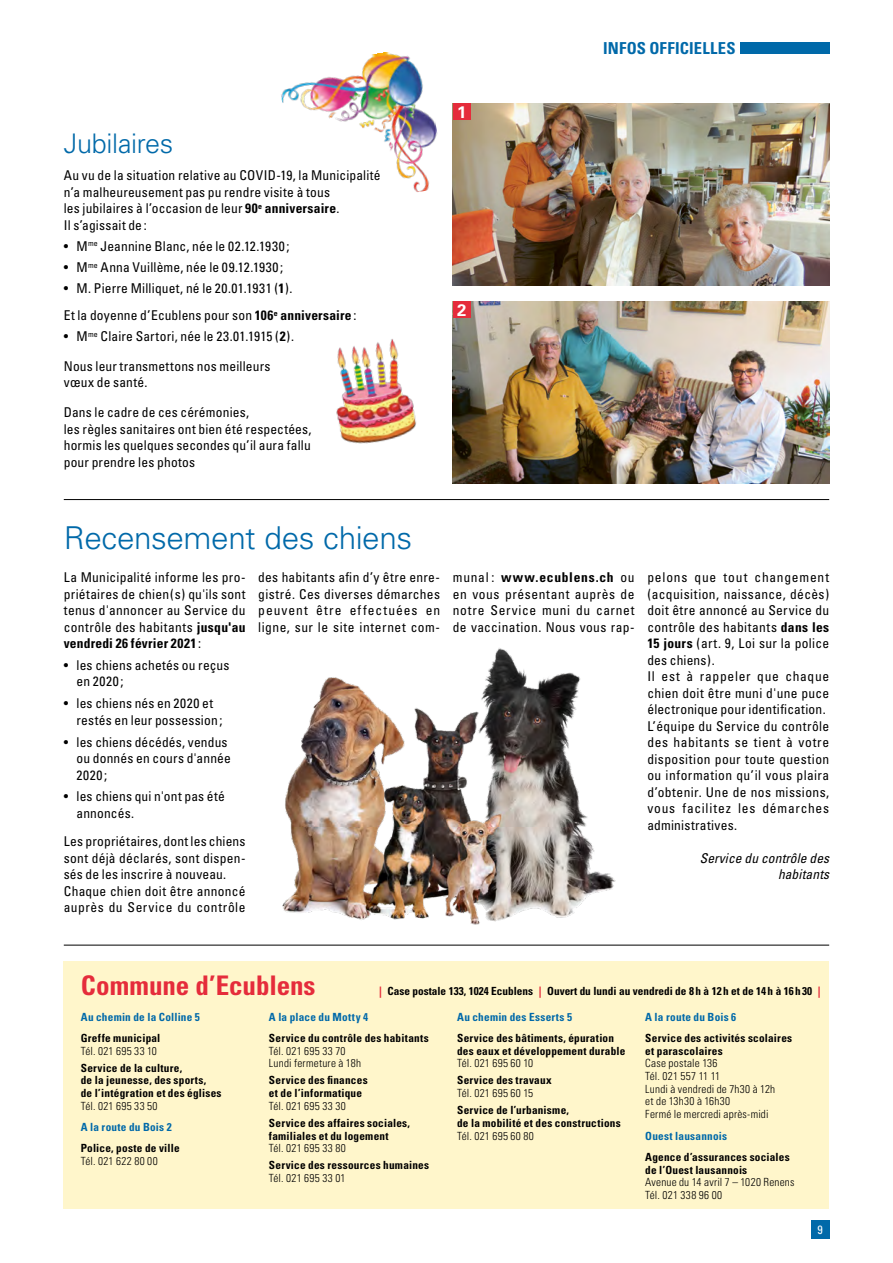
<style>
.page{position:relative;width:893px;height:1263px;background:#fff}
.page>*{position:absolute;margin:0;border:0;box-sizing:border-box;transform-origin:0 0}
.t1{font:300 31.5px "Univers";letter-spacing:-.015em;color:#0069a9}
.t2{font:700 condensed 27px "Univers";color:#e52c3b}
.t3{font:300 27px "Univers";letter-spacing:-.01em;color:#0069a9}
.t4{font:700 16.65px "Univers";color:#fff}
.t5{font:700 condensed 16.5px "Univers";letter-spacing:.01em;color:#0069a9}
.t6{font:condensed 13.5px/16.5px "Univers";letter-spacing:.02em;color:#000}
.t7{font:italic condensed 13.5px/16.5px "Univers";letter-spacing:.01em;color:#000;text-align:right}
.t8{font:condensed 12px "Univers";color:#fff}
.t9{font:700 condensed 11.25px/12.8px "Univers";letter-spacing:.02em;color:#000}
.t10{font:300 condensed 11.25px/12.8px "Univers";letter-spacing:.02em;color:#000}
.t11{font:700 condensed 11.25px "Univers";letter-spacing:.02em;color:#0069a9}
.t12{font:700 condensed 11.25px "Univers";color:#000}
.s1{font-weight:700}
.s2{color:#e52c3b}
</style>
<div class="page">
<div style="left:811px;top:1220px;width:18px;height:19px;background:#0069a9"></div>
<div style="left:64px;top:962px;width:765px;height:247px;background:#fff6cb"></div>
<hr style="left:64px;top:945px;width:765px;height:1px;background:#000">
<hr style="left:64px;top:499px;width:765px;height:1px;background:#000">
<div style="left:740px;top:42px;width:89px;height:12px;background:#0069a9"></div>
<img style="left:282px;top:648px;width:334px;height:277px">
<img style="left:336px;top:339px;width:81px;height:105px">
<img style="left:281px;top:52px;width:157px;height:140px">
<img style="left:453px;top:104px;width:376px;height:181px">
<img style="left:453px;top:302px;width:376px;height:181px">
<div style="left:453px;top:302px;width:18px;height:16px;background:#e52c3b"></div>
<div style="left:453px;top:104px;width:18px;height:16px;background:#e52c3b"></div>
<h2 class="t3" style="left:64px;top:127px;width:111px">Jubilaires</h2>
<p class="t6" style="left:64px;top:167px;width:318px">Au vu de la situation relative au COVID‑19, la Municipalité n’a malheureusement pas pu rendre visite à tous<br>les jubilaires à l’occasion de leur <span class="s1">90</span><sup>e</sup> <span class="s1">anniversaire</span>.<br>Il s’agissait de:</p>
<p class="t6" style="left:64px;top:238px;width:227px">• M<sup>me</sup> Jeannine Blanc, née le 02.12.1930 ;</p>
<p class="t6" style="left:64px;top:259px;width:221px">• M<sup>me</sup> Anna Vuillème, née le 09.12.1930 ;</p>
<p class="t6" style="left:64px;top:275px;width:294px;line-height:26.8px">• M. Pierre Milliquet, né le 20.01.1931 (<span class="s1">1</span>).<br>Et la doyenne d’Ecublens pour son <span class="s1">106</span><sup>e</sup> <span class="s1">anniversaire</span>:</p>
<p class="t6" style="left:64px;top:321px;width:232px;line-height:29.7px">• M<sup>me</sup> Claire Sartori, née le 23.01.1915 (<span class="s1">2</span>).<br>Nous leur transmettons nos meilleurs</p>
<p class="t6" style="left:64px;top:368px;width:187px;line-height:29.7px">vœux de santé.<br>Dans le cadre de ces cérémonies,</p>
<p class="t6" style="left:64px;top:420px;width:249px;text-align:justify">les règles sanitaires ont bien été respectées, hormis les quelques secondes qu’il aura fallu pour prendre les photos</p>
<h1 class="t1" style="left:64px;top:519px;width:350px">Recensement des chiens</h1>
<p class="t4" style="left:457px;top:102px;width:11px">1</p>
<p class="t4" style="left:457px;top:300px;width:11px">2</p>
<p class="t5" style="left:603px;top:38px;width:134px">INFOS OFFICIELLES</p>
<p class="t6" style="left:64px;top:569px;width:183px;text-align:justify">La Municipalité informe les pro‑ priétaires de chien(s) qu'ils sont tenus d'annoncer au Service du contrôle des habitants <span class="s1">jusqu'au vendredi 26 février 2021</span>:</p>
<p class="t6" style="left:77px;top:657px;width:154px;text-indent:-13px">• les chiens achetés ou reçus en 2020;</p>
<p class="t6" style="left:77px;top:695px;width:147px;text-indent:-13px">• les chiens nés en 2020 et restés en leur possession;</p>
<p class="t6" style="left:77px;top:733px;width:156px;text-indent:-13px">• les chiens décédés, vendus ou donnés en cours d'année<br>2020;</p>
<p class="t6" style="left:77px;top:788px;width:150px;text-indent:-13px">• les chiens qui n'ont pas été annoncés.</p>
<p class="t6" style="left:64px;top:833px;width:183px">Les propriétaires, dont les chiens sont déjà déclarés, sont dispen‑ sés de les inscrire à nouveau.<br>Chaque chien doit être annoncé auprès du Service du contrôle</p>
<p class="t6" style="left:258px;top:569px;width:183px;text-align:justify">des habitants afin d’y être enre‑ gistré. Ces diverses démarches peuvent être effectuées en ligne, sur le site internet com‑</p>
<p class="t6" style="left:453px;top:569px;width:183px;text-align:justify">munal : <span class="s1">www.ecublens.ch</span> ou en vous présentant auprès de notre Service muni du carnet de vaccination. Nous vous rap‑</p>
<p class="t6" style="left:647px;top:569px;width:183px">pelons que tout changement (acquisition, naissance, décès) doit être annoncé au Service du contrôle des habitants <span class="s1">dans les<br>15 jours</span> (art. 9, Loi sur la police des chiens).<br>Il est à rappeler que chaque chien doit être muni d'une puce électronique pour identification.<br>L’équipe du Service du contrôle des habitants se tient à votre disposition pour toute question ou information qu’il vous plaira d’obtenir. Une de nos missions, vous facilitez les démarches administratives.</p>
<p class="t7" style="left:700px;top:849px;width:131px">Service du contrôle des habitants</p>
<h2 class="t2" style="left:81px;top:969px;width:236px">Commune d’Ecublens</h2>
<p class="t12" style="left:379px;top:984px;width:443px"><span class="s2">|</span> Case postale 133, 1024 Ecublens <span class="s2">|</span> Ouvert du lundi au vendredi de 8 h à 12 h et de 14 h à 16 h 30 <span class="s2">|</span></p>
<p class="t11" style="left:81px;top:1010px;width:121px">Au chemin de la Colline 5</p>
<p class="t9" style="left:81px;top:1031px;width:81px">Greffe municipal</p>
<p class="t10" style="left:81px;top:1044px;width:78px">Tél. 021 695 33 10</p>
<p class="t9" style="left:81px;top:1061px;width:142px">Service de la culture,<br>de la jeunesse, des sports,<br>de l’intégration et des églises</p>
<p class="t10" style="left:81px;top:1099px;width:78px">Tél. 021 695 33 50</p>
<p class="t11" style="left:81px;top:1120px;width:92px">A la route du Bois 2</p>
<p class="t9" style="left:81px;top:1142px;width:100px">Police, poste de ville</p>
<p class="t10" style="left:81px;top:1155px;width:78px">Tél. 021 622 80 00</p>
<p class="t11" style="left:645px;top:1009px;width:92px">A la route du Bois 6</p>
<p class="t9" style="left:645px;top:1031px;width:148px">Service des activités scolaires et parascolaires</p>
<p class="t10" style="left:645px;top:1057px;width:131px">Case postale 136<br>Tél. 021 557 11 11<br>Lundi à vendredi de 7h30 à 12h et de 13h30 à 16h30<br>Fermé le mercredi après-midi</p>
<p class="t11" style="left:645px;top:1128px;width:83px">Ouest lausannois</p>
<p class="t9" style="left:645px;top:1150px;width:146px">Agence d’assurances sociales de l’Ouest lausannois</p>
<p class="t10" style="left:645px;top:1176px;width:151px">Avenue du 14 avril 7 – 1020 Renens<br>Tél. 021 338 96 00</p>
<p class="t11" style="left:457px;top:1009px;width:116px">Au chemin des Esserts 5</p>
<p class="t9" style="left:457px;top:1031px;width:170px">Service des bâtiments, épuration des eaux et développement durable</p>
<p class="t10" style="left:457px;top:1057px;width:78px">Tél. 021 695 60 10</p>
<p class="t9" style="left:457px;top:1074px;width:96px">Service des travaux</p>
<p class="t10" style="left:457px;top:1087px;width:78px">Tél. 021 695 60 15</p>
<p class="t9" style="left:457px;top:1103px;width:165px">Service de l’urbanisme,<br>de la mobilité et des constructions</p>
<p class="t10" style="left:457px;top:1129px;width:78px">Tél. 021 695 60 80</p>
<p class="t11" style="left:269px;top:1010px;width:101px">A la place du Motty 4</p>
<p class="t9" style="left:269px;top:1031px;width:161px">Service du contrôle des habitants</p>
<p class="t10" style="left:269px;top:1044px;width:94px">Tél. 021 695 33 70<br>Lundi fermeture à 18h</p>
<p class="t9" style="left:269px;top:1074px;width:100px">Service des finances et de l’informatique</p>
<p class="t10" style="left:269px;top:1099px;width:78px">Tél. 021 695 33 30</p>
<p class="t9" style="left:269px;top:1116px;width:143px">Service des affaires sociales, familiales et du logement</p>
<p class="t10" style="left:269px;top:1142px;width:78px">Tél. 021 695 33 80</p>
<p class="t9" style="left:269px;top:1159px;width:162px">Service des ressources humaines</p>
<p class="t10" style="left:269px;top:1172px;width:78px">Tél. 021 695 33 01</p>
<p class="t8" style="left:817px;top:1222px;width:7px">9</p>
</div>
